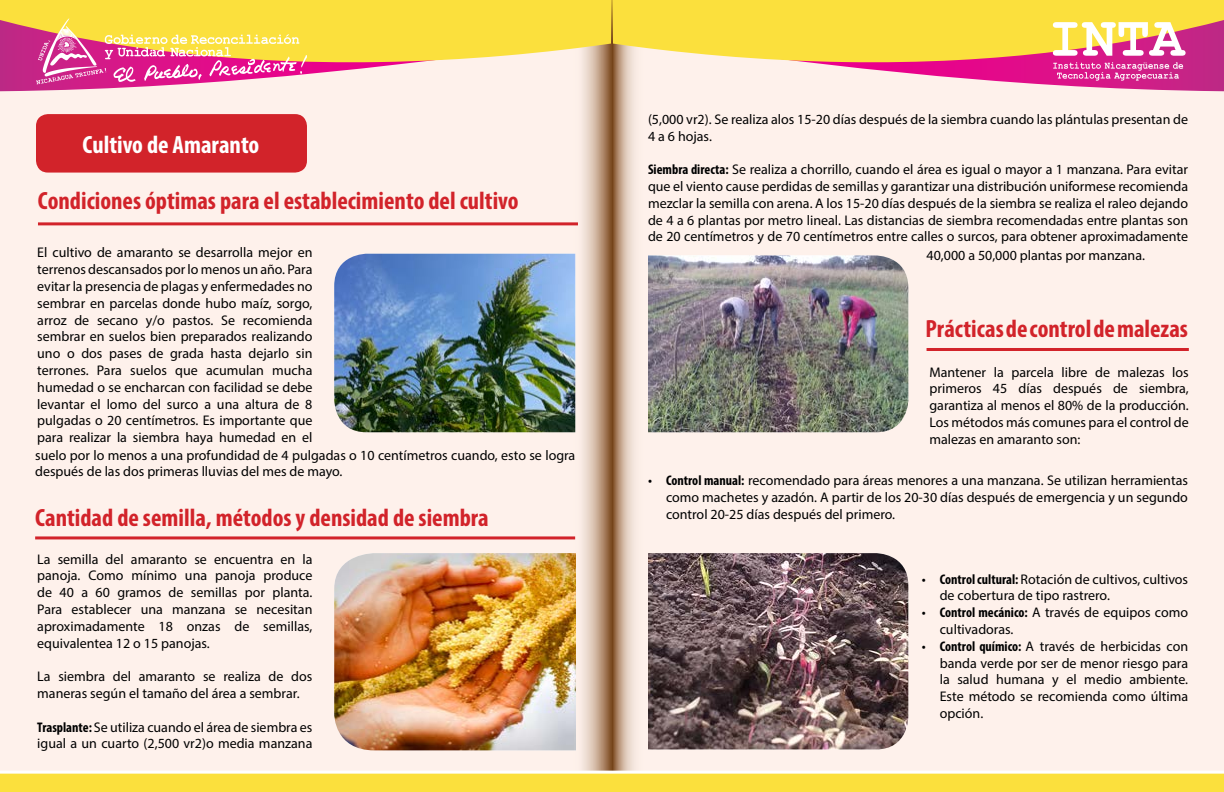
<style>
.page{position:relative;width:1224px;height:792px;background:#fff}
.page>*{position:absolute;margin:0;border:0;box-sizing:border-box;transform-origin:0 0}
.t1{font:700 condensed 25px "Myriad Pro";color:#d2232a}
.t2{font:700 condensed 25px "Myriad Pro";color:#fff}
.t3{font:14px/16.8px "Myriad Pro";color:#000}
.s1{font-weight:700;font-stretch:condensed}
</style>
<div class="page">
<div style="left:0;top:0;width:611px;height:792px;background:#fef1eb"></div>
<div style="left:611px;top:0;width:613px;height:792px;background:#fef1eb"></div>
<svg style="left:569px;top:84px;width:85px;height:687px"></svg>
<svg style="left:0;top:84px;width:611px;height:7px"></svg>
<svg style="left:613px;top:84px;width:611px;height:7px"></svg>
<svg style="left:0;top:0;width:1224px;height:84px;background:#f3bc6f"></svg>
<svg style="left:0;top:771px;width:1224px;height:21px;background:#fbe355"></svg>
<div style="left:36px;top:114px;width:271px;height:59px;background:#d2232a;border-radius:12px"></div>
<img style="left:334px;top:254px;width:241px;height:178px">
<img style="left:648px;top:255px;width:260px;height:177px">
<img style="left:648px;top:553px;width:260px;height:196px">
<img style="left:334px;top:553px;width:242px;height:197px">
<hr style="left:38px;top:222px;width:540px;height:3px;background:#d2232a">
<hr style="left:35px;top:536px;width:540px;height:3px;background:#d2232a">
<hr style="left:927px;top:348px;width:262px;height:3px;background:#d2232a">
<h1 class="t2" style="left:83px;top:129px;width:178px">Cultivo de Amaranto</h1>
<h1 class="t1" style="left:38px;top:185px;width:482px">Condiciones óptimas para el establecimiento del cultivo</h1>
<p class="t3" style="left:35px;top:244px;width:542px">El cultivo de amaranto se desarrolla mejor en<br>terrenos descansados por lo menos un año. Para<br>evitar la presencia de plagas y enfermedades no<br>sembrar en parcelas donde hubo maíz, sorgo,<br>arroz de secano y/o pastos. Se recomienda<br>sembrar en suelos bien preparados realizando<br>uno o dos pases de grada hasta dejarlo sin<br>terrones. Para suelos que acumulan mucha<br>humedad o se encharcan con facilidad se debe<br>levantar el lomo del surco a una altura de 8<br>pulgadas o 20 centímetros. Es importante que<br>para realizar la siembra haya humedad en el<br>suelo por lo menos a una profundidad de 4 pulgadas o 10 centímetros cuando, esto se logra después de las dos primeras lluvias del mes de mayo.</p>
<h1 class="t1" style="left:35px;top:502px;width:455px">Cantidad de semilla, métodos y densidad de siembra</h1>
<p class="t3" style="left:37px;top:550px;width:277px;text-align:justify">La semilla del amaranto se encuentra en la panoja. Como mínimo una panoja produce de 40 a 60 gramos de semillas por planta.<br>Para establecer una manzana se necesitan aproximadamente 18 onzas de semillas, equivalentea 12 o 15 panojas.</p>
<p class="t3" style="left:37px;top:668px;width:277px">La siembra del amaranto se realiza de dos maneras según el tamaño del área a sembrar.</p>
<p class="t3" style="left:37px;top:718px;width:277px"><span class="s1">Trasplante:</span> Se utiliza cuando el área de siembra es igual a un cuarto (2,500 vr2)o media manzana</p>
<p class="t3" style="left:648px;top:111px;width:542px">(5,000 vr2). Se realiza alos 15-20 días después de la siembra cuando las plántulas presentan de<br>4 a 6 hojas.</p>
<p class="t3" style="left:648px;top:161px;width:542px;text-align:justify"><span class="s1">Siembra directa:</span> Se realiza a chorrillo, cuando el área es igual o mayor a 1 manzana. Para evitar que el viento cause perdidas de semillas y garantizar una distribución uniformese recomienda mezclar la semilla con arena. A los 15-20 días después de la siembra se realiza el raleo dejando de 4 a 6 plantas por metro lineal. Las distancias de siembra recomendadas entre plantas son de 20 centímetros y de 70 centímetros entre calles o surcos, para obtener aproximadamente</p>
<p class="t3" style="left:927px;top:246px;width:220px">40,000 a 50,000 plantas por manzana.</p>
<h1 class="t1" style="left:926px;top:313px;width:264px">Prácticas de control de malezas</h1>
<p class="t3" style="left:929px;top:363px;width:261px;text-align:justify">Mantener la parcela libre de malezas los primeros 45 días después de siembra, garantiza al menos el 80% de la producción.<br>Los métodos más comunes para el control de malezas en amaranto son:</p>
<p class="t3" style="left:666px;top:472px;width:523px;text-align:justify;text-indent:-18px"><span class="s1">• Control manual:</span> recomendado para áreas menores a una manzana. Se utilizan herramientas como machetes y azadón. A partir de los 20-30 días después de emergencia y un segundo control 20-25 días después del primero.</p>
<p class="t3" style="left:940px;top:570px;width:250px;text-indent:-18px"><span class="s1">• Control cultural:</span> Rotación de cultivos, cultivos de cobertura de tipo rastrero.</p>
<p class="t3" style="left:940px;top:604px;width:250px;text-indent:-18px"><span class="s1">• Control mecánico:</span> A través de equipos como cultivadoras.</p>
<p class="t3" style="left:940px;top:637px;width:250px;text-align:justify;text-indent:-18px"><span class="s1">• Control químico:</span> A través de herbicidas con banda verde por ser de menor riesgo para la salud humana y el medio ambiente.<br>Este método se recomienda como última opción.</p>
</div>
